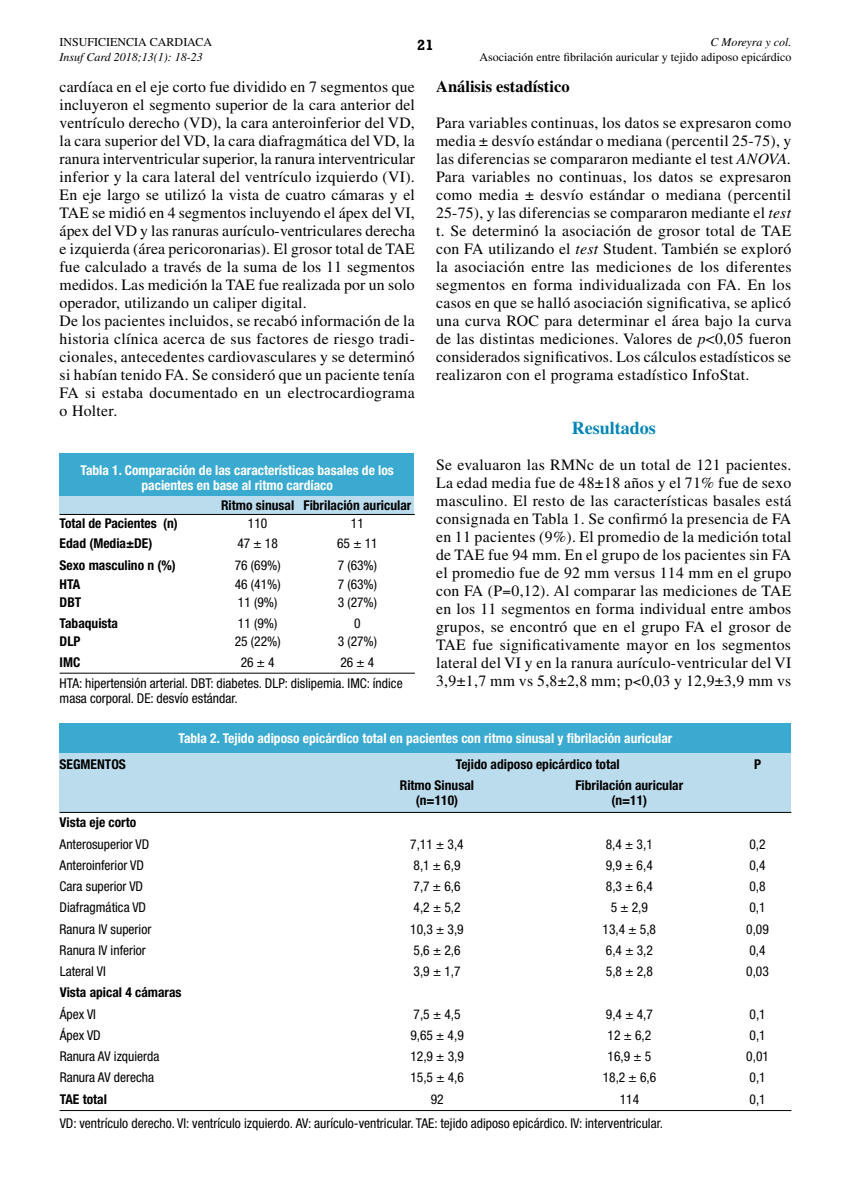
<style>
.page{position:relative;width:851px;height:1191px;background:#fff}
.page>*{position:absolute;margin:0;border:0;box-sizing:border-box;transform-origin:0 0}
.t1{font:700 18px "Times LT Std";color:#0084b6}
.t2{font:700 16.5px "Times LT Std";color:#000}
.t3{font:15.75px/18px "Times LT Std";letter-spacing:.01em;color:#000;text-align:justify}
.t4{font:700 15px "Rockwell";color:#000}
.t5{font:condensed 13.5px/20.7px "Helvetica Neue LT Std";color:#000}
.t6{font:700 condensed 13.5px/15px "Helvetica Neue LT Std";color:#000;text-align:center}
.t7{font:700 condensed 13.5px/15px "Helvetica Neue LT Std";color:#fff;text-align:center}
.t8{font:12px "Times LT Std";color:#000}
.t9{font:italic 12px "Times LT Std";color:#000}
.s1{font-style:italic}
</style>
<div class="page">
<div style="left:60px;top:453px;width:354px;height:43px;background:#3baad0"></div>
<div style="left:60px;top:496px;width:354px;height:18px;background:#bbdced"></div>
<div style="left:60px;top:723px;width:731px;height:30px;background:#3baad0"></div>
<div style="left:60px;top:753px;width:731px;height:60px;background:#bbdced"></div>
<hr style="left:60px;top:514px;width:355px;height:1px;background:#000">
<hr style="left:60px;top:673px;width:355px;height:1px;background:#000">
<hr style="left:60px;top:812px;width:731px;height:1px;background:#000">
<hr style="left:60px;top:1110px;width:731px;height:1px;background:#000">
<p class="t8" style="left:60px;top:36px;width:154px">INSUFICIENCIA CARDIACA</p>
<p class="t9" style="left:60px;top:50px;width:145px">Insuf Card 2018;13(1): 18-23</p>
<p class="t4" style="left:417px;top:36px;width:18px">21</p>
<p class="t9" style="left:710px;top:36px;width:82px">C Moreyra y col.</p>
<p class="t8" style="left:479px;top:50px;width:313px">Asociación entre fibrilación auricular y tejido adiposo epicárdico</p>
<p class="t3" style="left:60px;top:77px;width:357px;text-align:left">cardíaca en el eje corto fue dividido en 7 segmentos que incluyeron el segmento superior de la cara anterior del ventrículo derecho (VD), la cara anteroinferior del VD, la cara superior del VD, la cara diafragmática del VD, la ranura interventricular superior, la ranura interventricular inferior y la cara lateral del ventrículo izquierdo (VI).<br>En eje largo se utilizó la vista de cuatro cámaras y el TAE se midió en 4 segmentos incluyendo el ápex del VI, ápex del VD y las ranuras aurículo-ventriculares derecha e izquierda (área pericoronarias). El grosor total de TAE fue calculado a través de la suma de los 11 segmentos medidos. Las medición la TAE fue realizada por un solo operador, utilizando un caliper digital.<br>De los pacientes incluidos, se recabó información de la historia clínica acerca de sus factores de riesgo tradi&shy;cionales, antecedentes cardiovasculares y se determinó si habían tenido FA. Se consideró que un paciente tenía FA si estaba documentado en un electrocardiograma o Holter.</p>
<p class="t2" style="left:436px;top:77px;width:135px">Análisis estadístico</p>
<p class="t3" style="left:436px;top:114px;width:357px">Para variables continuas, los datos se expresaron como media ± desvío estándar o mediana (percentil 25-75), y las diferencias se compararon mediante el test <span class="s1">ANOVA.<br></span>Para variables no continuas, los datos se expresaron como media ± desvío estándar o mediana (percentil 25-75), y las diferencias se compararon mediante el <span class="s1">test </span>t. Se determinó la asociación de grosor total de TAE con FA utilizando el <span class="s1">test</span> Student. También se exploró la asociación entre las mediciones de los diferentes segmentos en forma individualizada con FA. En los casos en que se halló asociación significativa, se aplicó una curva ROC para determinar el área bajo la curva de las distintas mediciones. Valores de <span class="s1">p</span>&lt;0,05 fueron considerados significativos. Los cálculos estadísticos se realizaron con el programa estadístico InfoStat.</p>
<p class="t1" style="left:571px;top:417px;width:86px">Resultados</p>
<p class="t3" style="left:436px;top:456px;width:357px">Se evaluaron las RMNc de un total de 121 pacientes.<br>La edad media fue de 48±18 años y el 71% fue de sexo masculino. El resto de las características basales está consignada en Tabla 1. Se confirmó la presencia de FA en 11 pacientes (9%). El promedio de la medición total de TAE fue 94 mm. En el grupo de los pacientes sin FA el promedio fue de 92 mm versus 114 mm en el grupo con FA (P 0,12). Al comparar las mediciones de TAE en los 11 segmentos en forma individual entre ambos grupos, se encontró que en el grupo FA el grosor de TAE fue significativamente mayor en los segmentos lateral del VI y en la ranura aurículo-ventricular del VI 3,9±1,7 mm vs 5,8±2,8 mm; p 0,03 y 12,9±3,9 mm vs</p>
<p class="t7" style="left:81px;top:462px;width:315px">Tabla 1. Comparación de las características basales de los pacientes en base al ritmo cardíaco</p>
<p class="t6" style="left:221px;top:497px;width:192px">Ritmo sinusal Fibrilación auricular</p>
<p class="t6" style="left:60px;top:515px;width:120px">Total de Pacientes (n)</p>
<p class="t5" style="left:248px;top:512px;width:21px">110</p>
<p class="t5" style="left:351px;top:512px;width:14px">11</p>
<p class="t6" style="left:60px;top:535px;width:94px">Edad (Media±DE)</p>
<p class="t5" style="left:237px;top:533px;width:42px">47 ± 18</p>
<p class="t5" style="left:337px;top:533px;width:42px">65 ± 11</p>
<p class="t6" style="left:60px;top:558px;width:118px">Sexo masculino n (%)</p>
<p class="t5" style="left:235px;top:555px;width:47px">76 (69%)</p>
<p class="t5" style="left:337px;top:555px;width:41px">7 (63%)</p>
<p class="t6" style="left:60px;top:576px;width:22px">HTA</p>
<p class="t5" style="left:235px;top:573px;width:47px">46 (41%)</p>
<p class="t5" style="left:337px;top:573px;width:41px">7 (63%)</p>
<p class="t6" style="left:60px;top:594px;width:23px">DBT</p>
<p class="t5" style="left:238px;top:591px;width:41px">11 (9%)</p>
<p class="t5" style="left:337px;top:591px;width:41px">3 (27%)</p>
<p class="t6" style="left:60px;top:615px;width:60px">Tabaquista</p>
<p class="t5" style="left:238px;top:612px;width:41px">11 (9%)</p>
<p class="t5" style="left:354px;top:612px;width:8px">0</p>
<p class="t6" style="left:60px;top:633px;width:23px">DLP</p>
<p class="t5" style="left:235px;top:631px;width:47px">25 (22%)</p>
<p class="t5" style="left:337px;top:631px;width:41px">3 (27%)</p>
<p class="t6" style="left:60px;top:655px;width:22px">IMC</p>
<p class="t5" style="left:241px;top:652px;width:36px">26 ± 4</p>
<p class="t5" style="left:60px;top:652px;width:344px;text-indent:281px">26 ± 4<br>HTA: hipertensión arterial. DBT: diabetes. DLP: dislipemia. IMC: índice</p>
<p class="t5" style="left:60px;top:688px;width:179px">masa corporal. DE: desvío estándar.</p>
<p class="t7" style="left:178px;top:730px;width:495px">Tabla 2. Tejido adiposo epicárdico total en pacientes con ritmo sinusal y fibrilación auricular</p>
<p class="t6" style="left:60px;top:756px;width:67px">Segmentos</p>
<p class="t6" style="left:456px;top:756px;width:165px">Tejido adiposo epicárdico total</p>
<p class="t6" style="left:754px;top:756px;width:9px">P</p>
<p class="t6" style="left:400px;top:777px;width:76px">Ritmo Sinusal (n=110)</p>
<p class="t6" style="left:575px;top:777px;width:109px">Fibrilación auricular (n=11)</p>
<p class="t6" style="left:60px;top:814px;width:78px">Vista eje corto</p>
<p class="t5" style="left:60px;top:833px;width:91px">Anterosuperior VD</p>
<p class="t5" style="left:410px;top:833px;width:55px">7,11 ± 3,4</p>
<p class="t5" style="left:605px;top:833px;width:48px">8,4 ± 3,1</p>
<p class="t5" style="left:749px;top:833px;width:18px">0,2</p>
<p class="t5" style="left:60px;top:854px;width:86px">Anteroinferior VD</p>
<p class="t5" style="left:413px;top:854px;width:48px">8,1 ± 6,9</p>
<p class="t5" style="left:605px;top:854px;width:48px">9,9 ± 6,4</p>
<p class="t5" style="left:749px;top:854px;width:18px">0,4</p>
<p class="t5" style="left:60px;top:875px;width:85px">Cara superior VD</p>
<p class="t5" style="left:413px;top:875px;width:48px">7,7 ± 6,6</p>
<p class="t5" style="left:605px;top:875px;width:48px">8,3 ± 6,4</p>
<p class="t5" style="left:749px;top:875px;width:18px">0,8</p>
<p class="t5" style="left:60px;top:897px;width:88px">Diafragmática VD</p>
<p class="t5" style="left:413px;top:897px;width:48px">4,2 ± 5,2</p>
<p class="t5" style="left:610px;top:897px;width:39px">5 ± 2,9</p>
<p class="t5" style="left:749px;top:897px;width:18px">0,1</p>
<p class="t5" style="left:60px;top:918px;width:93px">Ranura IV superior</p>
<p class="t5" style="left:410px;top:918px;width:55px">10,3 ± 3,9</p>
<p class="t5" style="left:602px;top:918px;width:55px">13,4 ± 5,8</p>
<p class="t5" style="left:746px;top:918px;width:24px">0,09</p>
<p class="t5" style="left:60px;top:939px;width:88px">Ranura IV inferior</p>
<p class="t5" style="left:413px;top:939px;width:48px">5,6 ± 2,6</p>
<p class="t5" style="left:605px;top:939px;width:48px">6,4 ± 3,2</p>
<p class="t5" style="left:749px;top:939px;width:18px">0,4</p>
<p class="t5" style="left:60px;top:961px;width:48px">Lateral VI</p>
<p class="t5" style="left:413px;top:961px;width:48px">3,9 ± 1,7</p>
<p class="t5" style="left:605px;top:961px;width:48px">5,8 ± 2,8</p>
<p class="t5" style="left:746px;top:961px;width:24px">0,03</p>
<p class="t6" style="left:60px;top:985px;width:123px">Vista apical 4 cámaras</p>
<p class="t5" style="left:60px;top:1003px;width:38px">Ápex VI</p>
<p class="t5" style="left:413px;top:1003px;width:48px">7,5 ± 4,5</p>
<p class="t5" style="left:606px;top:1003px;width:48px">9,4 ± 4,7</p>
<p class="t5" style="left:749px;top:1003px;width:18px">0,1</p>
<p class="t5" style="left:60px;top:1024px;width:43px">Ápex VD</p>
<p class="t5" style="left:410px;top:1024px;width:55px">9,65 ± 4,9</p>
<p class="t5" style="left:607px;top:1024px;width:45px">12 ± 6,2</p>
<p class="t5" style="left:749px;top:1024px;width:18px">0,1</p>
<p class="t5" style="left:60px;top:1046px;width:101px">Ranura AV izquierda</p>
<p class="t5" style="left:410px;top:1046px;width:55px">12,9 ± 3,9</p>
<p class="t5" style="left:607px;top:1046px;width:45px">16,9 ± 5</p>
<p class="t5" style="left:746px;top:1046px;width:24px">0,01</p>
<p class="t5" style="left:60px;top:1067px;width:96px">Ranura AV derecha</p>
<p class="t5" style="left:410px;top:1067px;width:55px">15,5 ± 4,6</p>
<p class="t5" style="left:602px;top:1067px;width:55px">18,2 ± 6,6</p>
<p class="t5" style="left:749px;top:1067px;width:18px">0,1</p>
<p class="t6" style="left:60px;top:1091px;width:49px">TAE total</p>
<p class="t5" style="left:430px;top:1088px;width:14px">92</p>
<p class="t5" style="left:619px;top:1088px;width:21px">114</p>
<p class="t5" style="left:749px;top:1088px;width:18px">0,1</p>
<p class="t5" style="left:60px;top:1112px;width:604px">VD: ventrículo derecho. VI: ventrículo izquierdo. AV: aurículo-ventricular. TAE: tejido adiposo epicárdico. IV: interventricular.</p>
</div>
